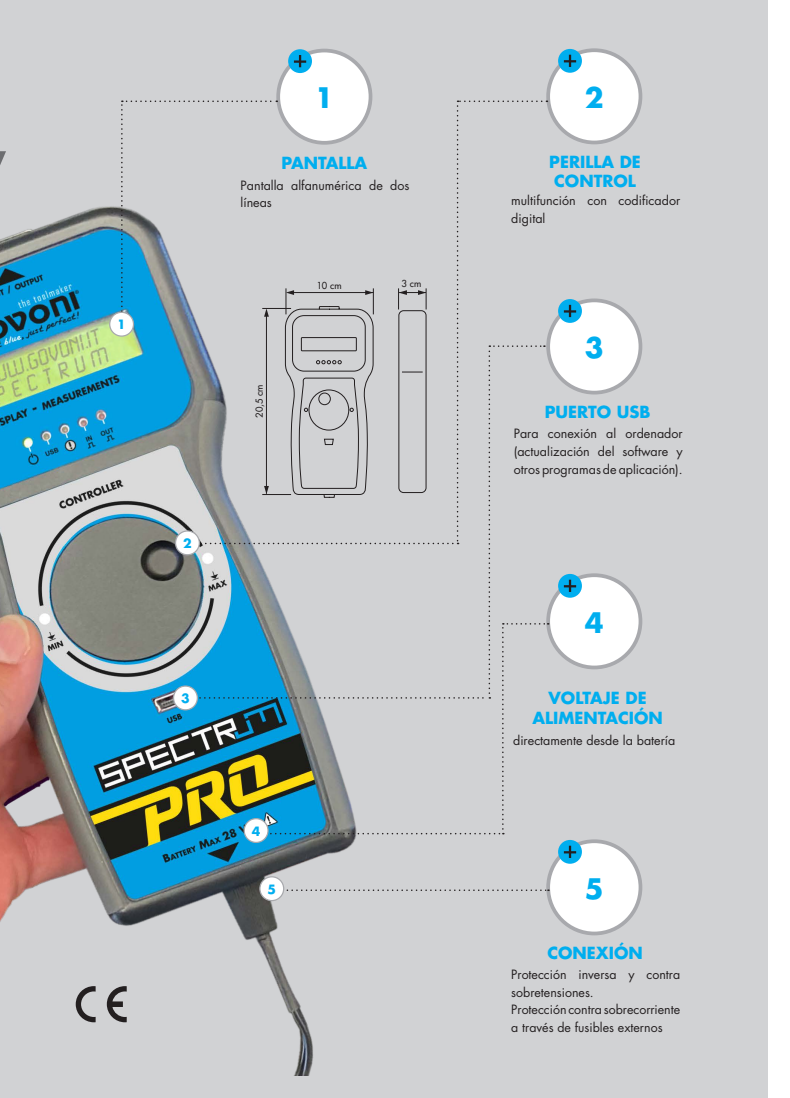
<style>
.page{position:relative;width:790px;height:1098px;background:#fff}
.page>*{position:absolute;margin:0;border:0;box-sizing:border-box;transform-origin:0 0}
.t1{font:700 27.5px "Futura Std";color:#00aeef}
.t2{font:700 16.25px/19.5px "Futura Std";color:#00aeef;text-align:center}
.t3{font:12.5px/17.5px "Futura Std";color:#231f20}
.t4{font:700 12.5px "Futura Std";color:#00aeef}
.t5{font:500 9.38px "Futura Std";letter-spacing:.02em;color:#231f20}
</style>
<div class="page">
<div style="left:0;top:0;width:767px;height:1097px;background:#d1d2d4"></div>
<img style="left:0;top:48px;width:366px;height:1027px">
<div style="left:278px;top:51px;width:92px;height:92px;background:#fff;border-radius:50%"></div>
<div style="left:276px;top:49px;width:96px;height:96px;border:4px solid #a8a9ad;border-radius:50%"></div>
<div style="left:288px;top:49px;width:24px;height:24px;background:#00aeef;border-radius:50%"></div>
<svg style="left:294px;top:55px;width:12px;height:12px"></svg>
<div style="left:548px;top:50px;width:92px;height:92px;background:#fff;border-radius:50%"></div>
<div style="left:546px;top:48px;width:96px;height:96px;border:4px solid #a8a9ad;border-radius:50%"></div>
<svg style="left:557px;top:49px;width:24px;height:24px"></svg>
<svg style="left:563px;top:55px;width:12px;height:12px"></svg>
<div style="left:548px;top:841px;width:92px;height:92px;background:#fff;border-radius:50%"></div>
<div style="left:546px;top:839px;width:96px;height:96px;border:4px solid #a8a9ad;border-radius:50%"></div>
<svg style="left:557px;top:839px;width:24px;height:24px"></svg>
<svg style="left:563px;top:845px;width:12px;height:12px"></svg>
<div style="left:548px;top:300px;width:92px;height:92px;background:#fff;border-radius:50%"></div>
<div style="left:546px;top:298px;width:96px;height:96px;border:4px solid #a8a9ad;border-radius:50%"></div>
<svg style="left:557px;top:299px;width:24px;height:24px"></svg>
<svg style="left:563px;top:305px;width:12px;height:12px"></svg>
<div style="left:548px;top:575px;width:92px;height:92px;background:#fff;border-radius:50%"></div>
<div style="left:546px;top:573px;width:96px;height:96px;border:4px solid #a8a9ad;border-radius:50%"></div>
<div style="left:557px;top:574px;width:24px;height:23px;background:#00aeef;border-radius:50%"></div>
<svg style="left:563px;top:579px;width:12px;height:13px"></svg>
<svg style="left:284px;top:889px;width:264px;height:2px"></svg>
<div style="left:110px;top:312px;width:23px;height:24px;background:#fff;border-radius:50%"></div>
<div style="left:109px;top:312px;width:25px;height:25px;border:1px solid #a8a9ad;border-radius:50%"></div>
<div style="left:244px;top:818px;width:24px;height:24px;background:#fff;border-radius:50%"></div>
<div style="left:243px;top:818px;width:25px;height:25px;border:1px solid #a8a9ad;border-radius:50%"></div>
<div style="left:260px;top:876px;width:23px;height:24px;background:#fff;border-radius:50%"></div>
<div style="left:259px;top:876px;width:25px;height:25px;border:1px solid #a8a9ad;border-radius:50%"></div>
<svg style="left:121px;top:100px;width:427px;height:734px"></svg>
<svg style="left:0;top:151px;width:6px;height:14px"></svg>
<svg style="left:76px;top:986px;width:20px;height:36px"></svg>
<svg style="left:107px;top:986px;width:20px;height:36px"></svg>
<p class="t4" style="left:117px;top:316px;width:10px">1</p>
<p class="t4" style="left:183px;top:535px;width:10px">2</p>
<p class="t4" style="left:181px;top:690px;width:10px">3</p>
<h1 class="t1" style="left:315px;top:79px;width:20px">1</h1>
<h1 class="t1" style="left:584px;top:79px;width:20px">2</h1>
<h2 class="t2" style="left:281px;top:152px;width:87px">PANTALLA</h2>
<p class="t3" style="left:240px;top:177px;width:170px">Pantalla alfanumérica de dos líneas</p>
<p class="t5" style="left:253px;top:418px;width:35px;rotate:-90deg">20,5 cm</p>
<p class="t5" style="left:317px;top:279px;width:26px">10 cm</p>
<p class="t5" style="left:401px;top:277px;width:21px">3 cm</p>
<p class="t4" style="left:252px;top:822px;width:10px">4</p>
<p class="t4" style="left:267px;top:880px;width:10px">5</p>
<h2 class="t2" style="left:549px;top:152px;width:93px">PERILLA DE<br>CONTROL</h2>
<p class="t3" style="left:511px;top:192px;width:170px">multifunción con codificador digital</p>
<h1 class="t1" style="left:584px;top:329px;width:20px">3</h1>
<h2 class="t2" style="left:544px;top:402px;width:107px">PUERTO USB</h2>
<p class="t3" style="left:513px;top:425px;width:170px;text-align:justify">Para conexión al ordenador (actualización del software y otros programas de aplicación).</p>
<h1 class="t1" style="left:584px;top:604px;width:20px">4</h1>
<h2 class="t2" style="left:532px;top:688px;width:132px">VOLTAJE DE<br>ALIMENTACIÓN</h2>
<p class="t3" style="left:513px;top:731px;width:164px">directamente desde la batería</p>
<h1 class="t1" style="left:584px;top:870px;width:20px">5</h1>
<h2 class="t2" style="left:547px;top:942px;width:97px">CONEXIÓN</h2>
<p class="t3" style="left:511px;top:965px;width:170px">Protección inversa y contra sobretensiones.<br>Protección contra sobrecorriente a través de fusibles externos</p>
</div>
